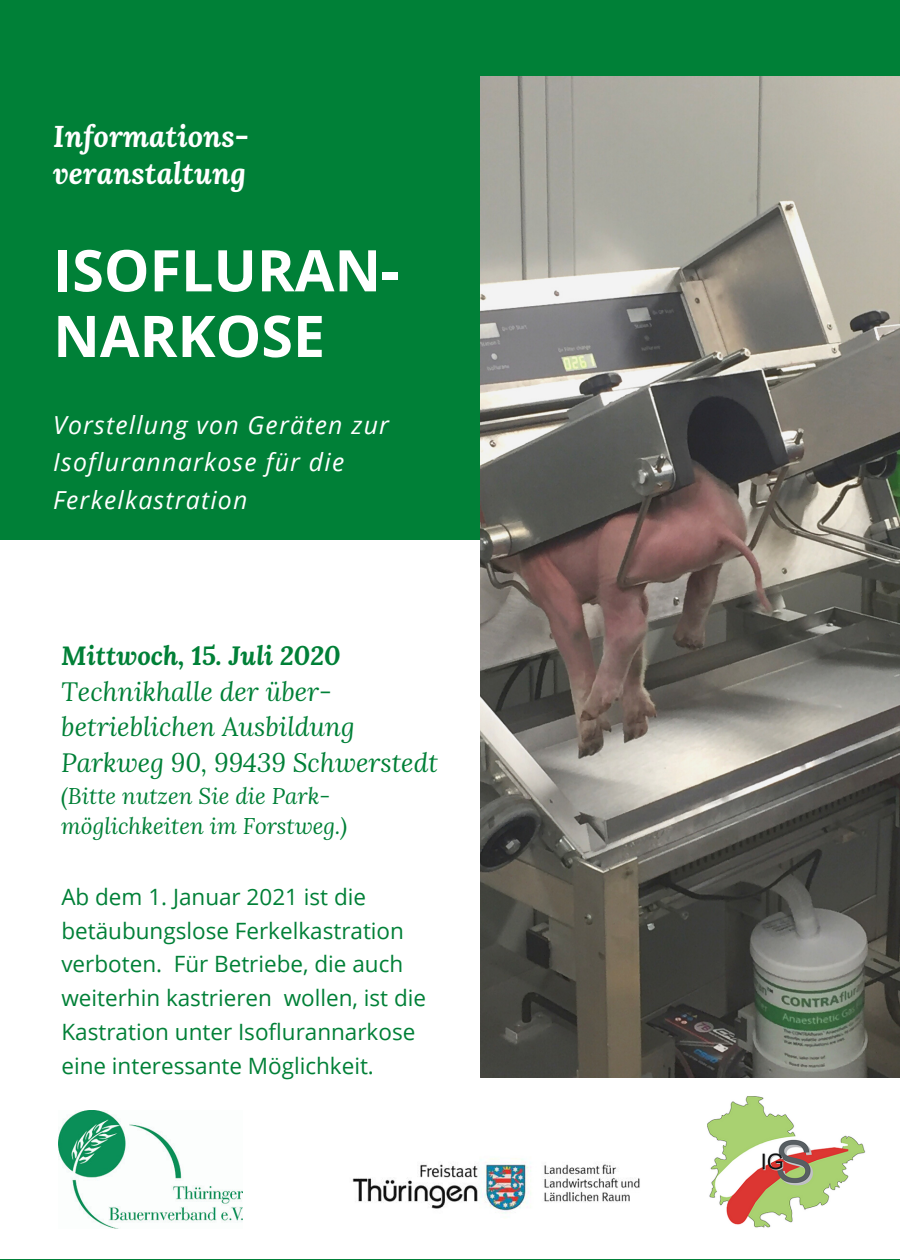
<style>
.page{position:relative;width:900px;height:1260px;background:#008037}
.page>*{position:absolute;margin:0;border:0;box-sizing:border-box;transform-origin:0 0}
.t1{font:700 57.5px/65.5px "Open Sans";color:#fff}
.t2{font:italic 700 30px/37.5px "Lora";color:#fff}
.t3{font:italic 26.25px/35.5px "Lora";color:#008037}
.t4{font:italic 700 26.25px "Lora";color:#008037}
.t5{font:italic 24.75px/37.5px "Open Sans";letter-spacing:.05em;color:#fff}
.t6{font:22.5px/33.8px "Open Sans";color:#008037}
.t7{font:italic 22.5px/30px "Lora";color:#008037}
</style>
<div class="page">
<div style="left:0;top:541px;width:900px;height:718px;background:#fff"></div>
<img style="left:480px;top:77px;width:420px;height:1001px">
<img style="left:352px;top:1158px;width:288px;height:56px">
<img style="left:59px;top:1111px;width:183px;height:118px">
<img style="left:707px;top:1096px;width:159px;height:132px">
<h2 class="t2" style="left:53px;top:116px;width:197px">Informations&shy;veranstaltung</h2>
<h1 class="t1" style="left:53px;top:236px;width:348px">ISOFLURAN-<br>NARKOSE</h1>
<p class="t5" style="left:53px;top:405px;width:337px">Vorstellung von Geräten zur<br>Isoflurannarkose für die<br>Ferkelkastration</p>
<p class="t4" style="left:61px;top:638px;width:281px">Mittwoch, 15. Juli 2020</p>
<p class="t3" style="left:61px;top:673px;width:378px">Technikhalle der über&shy;betrieblichen Ausbildung<br>Parkweg 90, 99439 Schwerstedt</p>
<p class="t7" style="left:61px;top:780px;width:287px">(Bitte nutzen Sie die Park&shy;möglichkeiten im Forstweg.)</p>
<p class="t6" style="left:61px;top:879px;width:366px">Ab dem 1. Januar 2021 ist die betäubungslose Ferkelkastration verboten. Für Betriebe, die auch weiterhin kastrieren wollen, ist die Kastration unter Isoflurannarkose eine interessante Möglichkeit.</p>
</div>
